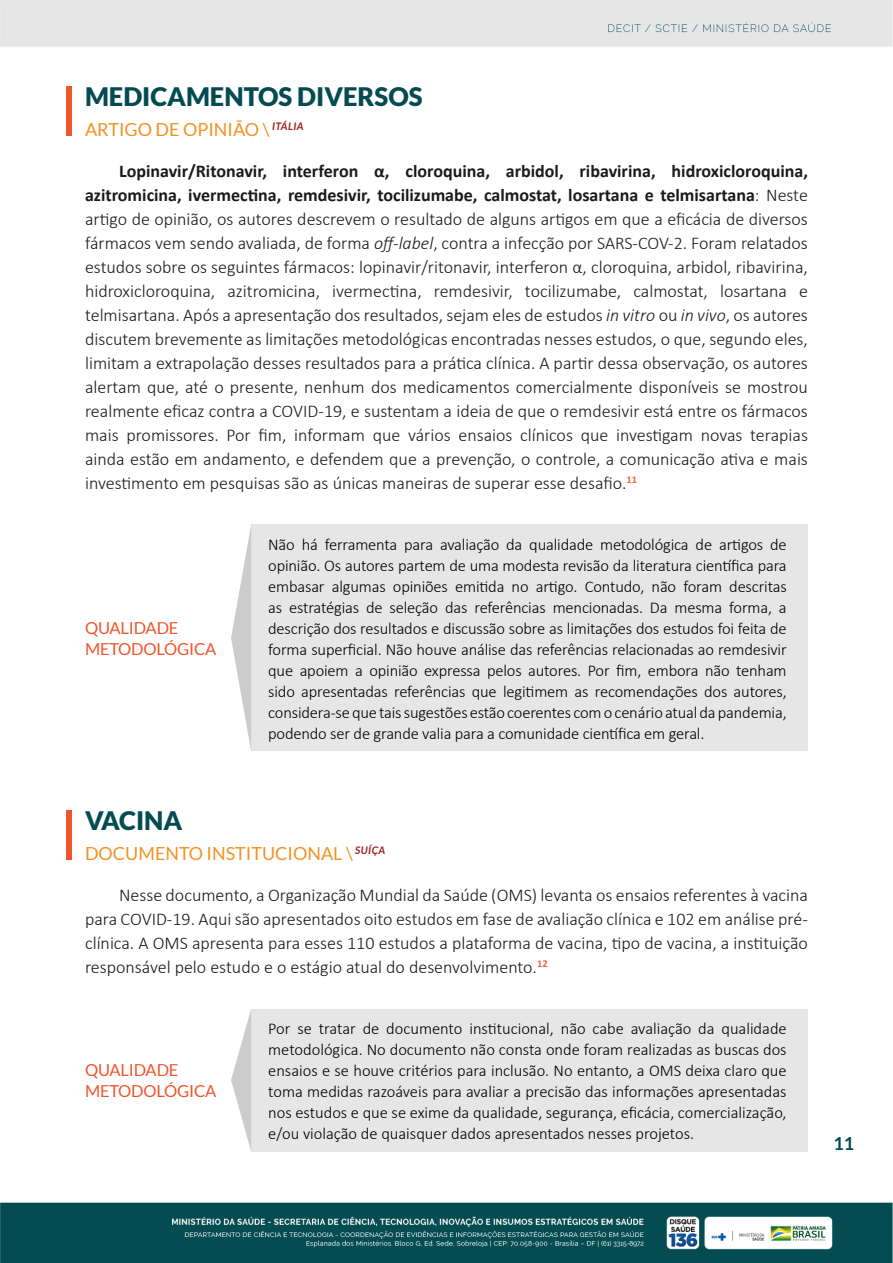
<style>
.page{position:relative;width:893px;height:1263px;background:#fff}
.page>*{position:absolute;margin:0;border:0;box-sizing:border-box;transform-origin:0 0}
.t1{font:900 25.5px "Lato";color:#034b51}
.t2{font:300 18px/24px "Calibri";color:#1a1a1a;text-align:justify}
.t3{font:18px "Lato";color:#f29224}
.t4{font:700 18px "Lato";color:#034b51}
.t5{font:300 16.5px/21px "Calibri";letter-spacing:-.01em;color:#000;text-align:justify}
.t6{font:16.5px/21px "Lato";letter-spacing:-.01em;color:#f0542b}
.s1{font-weight:700}
.s2{font-style:italic}
</style>
<div class="page">
<img style="left:0;top:0;width:893px;height:1263px">
<div style="left:85px;top:524px;width:146px;height:227px;background:#fff"></div>
<div style="left:251px;top:524px;width:557px;height:227px;background:#e6e6e6"></div>
<svg style="left:231px;top:524px;width:20px;height:227px"></svg>
<div style="left:85px;top:1009px;width:146px;height:142px;background:#fff"></div>
<div style="left:251px;top:1009px;width:557px;height:142px;background:#e6e6e6"></div>
<svg style="left:231px;top:1009px;width:20px;height:142px"></svg>
<div style="left:66px;top:86px;width:6px;height:50px;background:#f0542b"></div>
<div style="left:66px;top:811px;width:6px;height:49px;background:#f0542b"></div>
<h1 class="t1" style="left:85px;top:81px;width:339px">MEDICAMENTOS DIVERSOS</h1>
<p class="t3" style="left:85px;top:119px;width:220px">ARTIGO DE OPINIÃO \ <sup>ITÁLIA</sup></p>
<p class="t2" style="left:85px;top:159px;width:724px;text-indent:34px"><span class="s1">Lopinavir/Ritonavir, interferon α, cloroquina, arbidol, ribavirina, hidroxicloroquina, azitromicina, ivermectina, remdesivir, tocilizumabe, calmostat, losartana e telmisartana</span>: Neste artigo de opinião, os autores descrevem o resultado de alguns artigos em que a eficácia de diversos fármacos vem sendo avaliada, de forma <span class="s2">off-label</span>, contra a infecção por SARS-COV-2. Foram relatados estudos sobre os seguintes fármacos: lopinavir/ritonavir, interferon α, cloroquina, arbidol, ribavirina, hidroxicloroquina, azitromicina, ivermectina, remdesivir, tocilizumabe, calmostat, losartana e telmisartana. Após a apresentação dos resultados, sejam eles de estudos <span class="s2">in vitro</span> ou <span class="s2">in vivo</span>, os autores discutem brevemente as limitações metodológicas encontradas nesses estudos, o que, segundo eles, limitam a extrapolação desses resultados para a prática clínica. A partir dessa observação, os autores alertam que, até o presente, nenhum dos medicamentos comercialmente disponíveis se mostrou realmente eficaz contra a COVID-19, e sustentam a ideia de que o remdesivir está entre os fármacos mais promissores. Por fim, informam que vários ensaios clínicos que investigam novas terapias ainda estão em andamento, e defendem que a prevenção, o controle, a comunicação ativa e mais investimento em pesquisas são as únicas maneiras de superar esse desafio.<sup>11</sup></p>
<p class="t6" style="left:85px;top:617px;width:133px">QUALIDADE<br>METODOLÓGICA</p>
<p class="t5" style="left:268px;top:533px;width:520px">Não há ferramenta para avaliação da qualidade metodológica de artigos de opinião. Os autores partem de uma modesta revisão da literatura científica para embasar algumas opiniões emitida no artigo. Contudo, não foram descritas as estratégias de seleção das referências mencionadas. Da mesma forma, a descrição dos resultados e discussão sobre as limitações dos estudos foi feita de forma superficial. Não houve análise das referências relacionadas ao remdesivir que apoiem a opinião expressa pelos autores. Por fim, embora não tenham sido apresentadas referências que legitimem as recomendações dos autores, considera-se que tais sugestões estão coerentes com o cenário atual da pandemia, podendo ser de grande valia para a comunidade científica em geral.</p>
<h1 class="t1" style="left:85px;top:805px;width:99px">VACINA</h1>
<p class="t3" style="left:85px;top:843px;width:302px">DOCUMENTO INSTITUCIONAL \ <sup>SUÍÇA</sup></p>
<p class="t2" style="left:85px;top:883px;width:724px;text-indent:34px">Nesse documento, a Organização Mundial da Saúde (OMS) levanta os ensaios referentes à vacina para COVID-19. Aqui são apresentados oito estudos em fase de avaliação clínica e 102 em análise pré&shy;clínica. A OMS apresenta para esses 110 estudos a plataforma de vacina, tipo de vacina, a instituição responsável pelo estudo e o estágio atual do desenvolvimento.<sup>12</sup></p>
<p class="t6" style="left:85px;top:1060px;width:133px">QUALIDADE<br>METODOLÓGICA</p>
<p class="t5" style="left:268px;top:1018px;width:520px">Por se tratar de documento institucional, não cabe avaliação da qualidade metodológica. No documento não consta onde foram realizadas as buscas dos ensaios e se houve critérios para inclusão. No entanto, a OMS deixa claro que toma medidas razoáveis para avaliar a precisão das informações apresentadas nos estudos e que se exime da qualidade, segurança, eficácia, comercialização, e/ou violação de quaisquer dados apresentados nesses projetos.</p>
<p class="t4" style="left:833px;top:1133px;width:22px">11</p>
</div>
